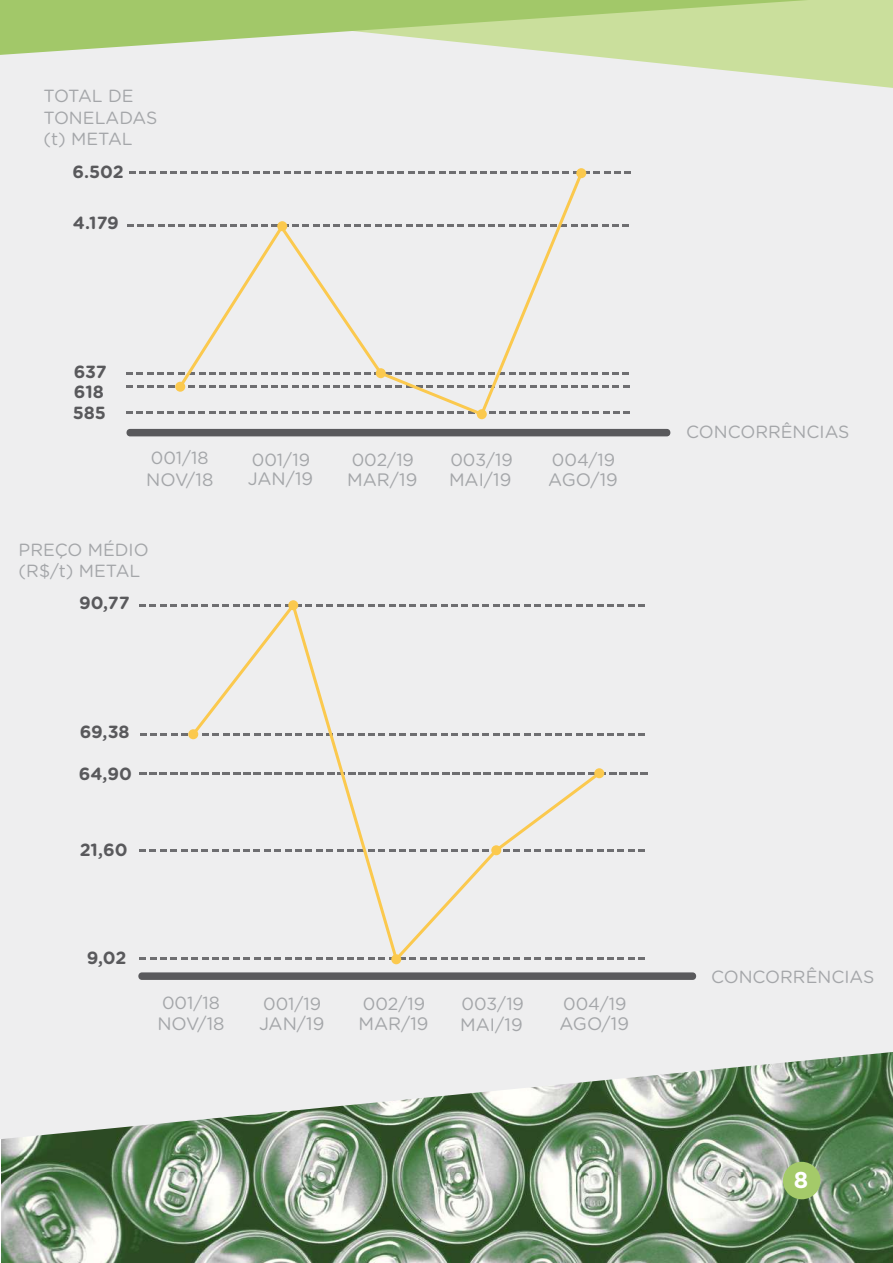
<style>
.page{position:relative;width:893px;height:1263px;background:#fff}
.page>*{position:absolute;margin:0;border:0;box-sizing:border-box;transform-origin:0 0}
.t1{font:700 22.95px "Gotham Rounded";color:#fff}
.t2{font:18px "Gotham Rounded";color:#a4a6a9}
.t3{font:17.55px/21.1px "Gotham Rounded";color:#a4a6a9}
.t4{font:700 17.55px "Gotham Rounded";color:#59595c}
</style>
<div class="page">
<img style="left:1px;top:1139px;width:892px;height:124px">
<div style="left:0;top:55px;width:893px;height:1084px;background:#eeeeef"></div>
<svg style="left:58px;top:0;width:835px;height:88px;background:#e3e9d5"></svg>
<svg style="left:0;top:0;width:808px;height:55px;background:#bbd58f"></svg>
<div style="left:783px;top:1162px;width:37px;height:37px;background:#a4ca69;border-radius:50%"></div>
<svg style="left:137px;top:972px;width:560px;height:8px;background:#626265"></svg>
<div style="left:125px;top:429px;width:547px;height:7px;background:#59595c"></div>
<svg style="left:126px;top:169px;width:505px;height:249px;background:#e7e6e5"></svg>
<div style="left:139px;top:601px;width:509px;height:362px;background:#eeeeef"></div>
<p class="t3" style="left:43px;top:85px;width:115px">TOTAL DE<br>TONELADAS (t) METAL</p>
<p class="t4" style="left:72px;top:159px;width:53px">6.502</p>
<p class="t4" style="left:73px;top:210px;width:47px">4.179</p>
<p class="t4" style="left:74px;top:359px;width:34px">637</p>
<p class="t4" style="left:73px;top:400px;width:35px">585</p>
<p class="t4" style="left:74px;top:378px;width:31px">618</p>
<p class="t3" style="left:151px;top:446px;width:59px">001/18</p>
<p class="t3" style="left:252px;top:448px;width:60px">001/19</p>
<p class="t3" style="left:352px;top:448px;width:64px">002/19</p>
<p class="t3" style="left:450px;top:448px;width:64px">003/19</p>
<p class="t2" style="left:146px;top:467px;width:69px">NOV/18</p>
<p class="t2" style="left:248px;top:466px;width:67px">JAN/19</p>
<p class="t2" style="left:347px;top:467px;width:72px">MAR/19</p>
<p class="t2" style="left:449px;top:467px;width:64px">MAI/19</p>
<p class="t3" style="left:19px;top:538px;width:132px">PREÇO MÉDIO (R$/t) METAL</p>
<p class="t4" style="left:79px;top:590px;width:52px">90,77</p>
<p class="t3" style="left:552px;top:448px;width:65px">004/19</p>
<p class="t2" style="left:548px;top:467px;width:71px">AGO/19</p>
<p class="t4" style="left:80px;top:719px;width:51px">69,38</p>
<p class="t4" style="left:79px;top:761px;width:55px">64,90</p>
<p class="t4" style="left:80px;top:837px;width:49px">21,60</p>
<p class="t4" style="left:87px;top:944px;width:41px">9,02</p>
<p class="t3" style="left:162px;top:991px;width:59px">001/18</p>
<p class="t3" style="left:263px;top:992px;width:60px">001/19</p>
<p class="t3" style="left:363px;top:992px;width:64px">002/19</p>
<p class="t3" style="left:462px;top:992px;width:64px">003/19</p>
<p class="t2" style="left:157px;top:1011px;width:69px">NOV/18</p>
<p class="t2" style="left:259px;top:1011px;width:67px">JAN/19</p>
<p class="t2" style="left:358px;top:1011px;width:72px">MAR/19</p>
<p class="t2" style="left:460px;top:1012px;width:64px">MAI/19</p>
<p class="t3" style="left:563px;top:992px;width:65px">004/19</p>
<p class="t2" style="left:559px;top:1011px;width:71px">AGO/19</p>
<p class="t3" style="left:686px;top:421px;width:165px">CONCORRÊNCIAS</p>
<p class="t3" style="left:711px;top:965px;width:165px">CONCORRÊNCIAS</p>
<h1 class="t1" style="left:794px;top:1163px;width:16px">8</h1>
</div>
